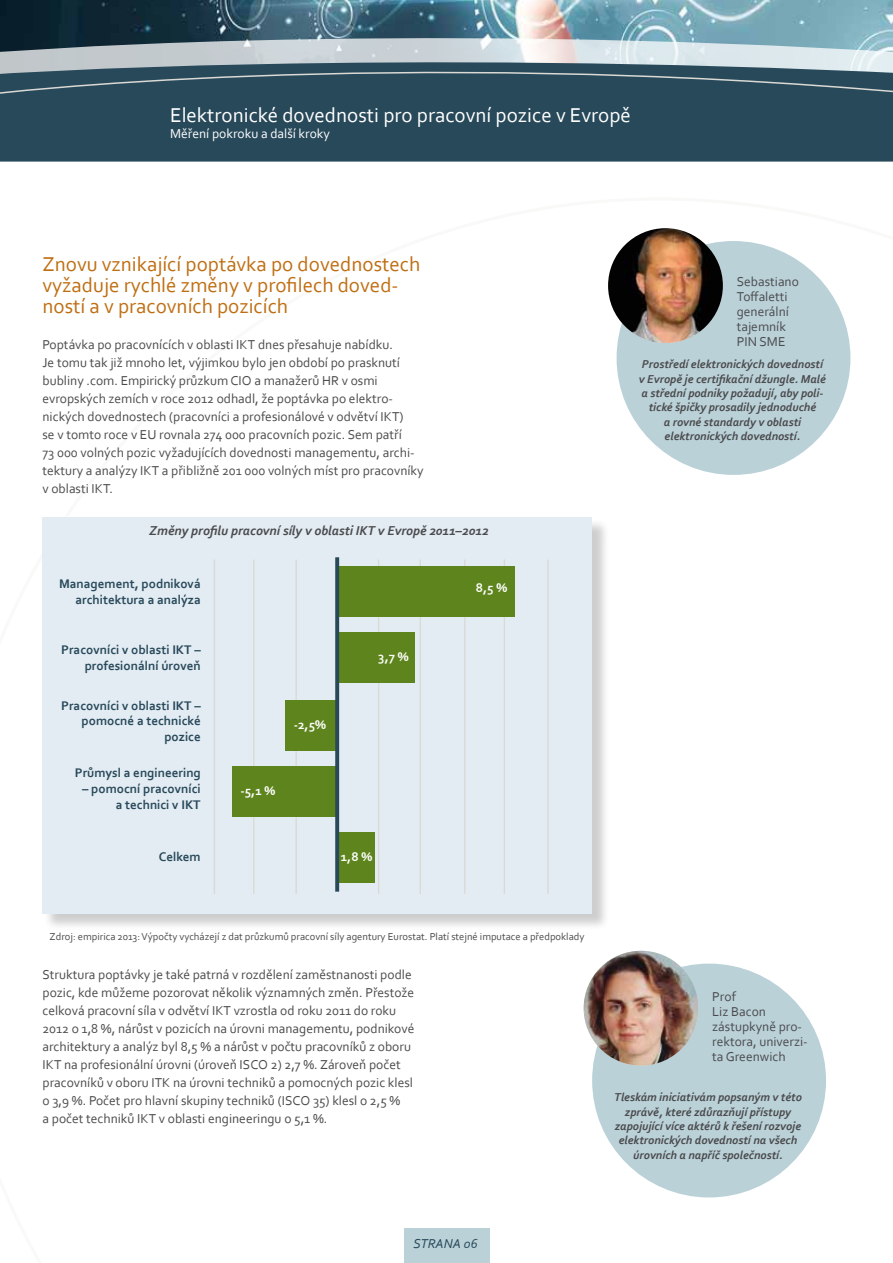
<style>
.page{position:relative;width:893px;height:1263px;background:#fff}
.page>*{position:absolute;margin:0;border:0;box-sizing:border-box;transform-origin:0 0}
.t1{font:21px/21px "Corbel";color:#bf6f13}
.t2{font:21px "Corbel";color:#fff}
.t3{font:13.5px/18px "Corbel";color:#4b4b4d}
.t4{font:italic 700 13.5px "Corbel";color:#4b4b4d}
.t5{font:13.5px "Corbel";color:#fff}
.t6{font:italic 13.5px "Corbel";color:#28495a}
.t7{font:700 13.05px/15.8px "Corbel";color:#28495a;text-align:right}
.t8{font:700 13.05px "Corbel";color:#fff}
.t9{font:italic 700 12px/14.4px "Corbel";color:#4b4b4d;text-align:center}
.t10{font:10.5px "Corbel";color:#4b4b4d}
</style>
<div class="page">
<img style="left:0;top:0;width:893px;height:37px">
<svg style="left:0;top:37px;width:893px;height:9px;background:#89a0a9"></svg>
<svg style="left:0;top:152px;width:893px;height:10px;background:#305060"></svg>
<svg style="left:0;top:46px;width:893px;height:106px;background:#496573"></svg>
<div style="left:404px;top:1229px;width:85px;height:34px;background:#bad1d8"></div>
<div style="left:43px;top:518px;width:567px;height:413px;background:#000;opacity:.2"></div>
<div style="left:43px;top:517px;width:549px;height:397px;background:#e3ecf3"></div>
<hr style="left:214px;top:559px;width:1px;height:335px;background:#dad9d4">
<hr style="left:253px;top:559px;width:1px;height:335px;background:#dad9d4">
<hr style="left:295px;top:559px;width:2px;height:335px;background:#dad9d4">
<hr style="left:378px;top:559px;width:1px;height:335px;background:#dad9d4">
<hr style="left:420px;top:559px;width:1px;height:335px;background:#dad9d4">
<hr style="left:464px;top:559px;width:1px;height:335px;background:#dad9d4">
<hr style="left:504px;top:559px;width:1px;height:335px;background:#dad9d4">
<hr style="left:547px;top:559px;width:2px;height:335px;background:#dad9d4">
<div style="left:285px;top:700px;width:51px;height:50px;background:#5e851d"></div>
<div style="left:338px;top:566px;width:177px;height:51px;background:#5e851d"></div>
<div style="left:338px;top:632px;width:76px;height:51px;background:#5e851d"></div>
<div style="left:338px;top:832px;width:37px;height:51px;background:#5e851d"></div>
<div style="left:232px;top:766px;width:104px;height:50px;background:#5e851d"></div>
<svg style="left:335px;top:557px;width:4px;height:335px"></svg>
<div style="left:617px;top:241px;width:233px;height:234px;background:#bad1d8;border-radius:50%"></div>
<img style="left:608px;top:228px;width:115px;height:115px;border-radius:57px">
<div style="left:592px;top:963px;width:234px;height:234px;background:#bad1d8;border-radius:50%"></div>
<img style="left:584px;top:951px;width:114px;height:114px;border-radius:57px">
<h1 class="t2" style="left:170px;top:102px;width:462px">Elektronické dovednosti pro pracovní pozice v Evropě</h1>
<p class="t5" style="left:170px;top:125px;width:161px">Měření pokroku a další kroky</p>
<h1 class="t1" style="left:43px;top:253px;width:379px">Znovu vznikající poptávka po dovednostech vyžaduje rychlé změny v profilech doved&shy;ností a v pracovních pozicích</h1>
<p class="t3" style="left:43px;top:335px;width:383px">Poptávka po pracovnících v oblasti IKT dnes přesahuje nabídku.<br>Je tomu tak již mnoho let, výjimkou bylo jen období po prasknutí bubliny .com. Empirický průzkum CIO a manažerů HR v osmi evropských zemích v roce 2012 odhadl, že poptávka po elektro&shy;nických dovednostech (pracovníci a profesionálové v odvětví IKT)<br>se v tomto roce v EU rovnala 274 000 pracovních pozic. Sem patří<br>73 000 volných pozic vyžadujících dovednosti managementu, archi&shy;tektury a analýzy IKT a přibližně 201 000 volných míst pro pracovníky v oblasti IKT.</p>
<p class="t4" style="left:149px;top:522px;width:341px">Změny profilu pracovní síly v oblasti IKT v Evropě 2011–2012</p>
<p class="t7" style="left:59px;top:576px;width:143px">Management, podniková architektura a analýza</p>
<p class="t7" style="left:61px;top:642px;width:141px">Pracovníci v oblasti IKT – profesionální úroveň</p>
<p class="t7" style="left:61px;top:697px;width:141px">Pracovníci v oblasti IKT – pomocné a technické pozice</p>
<p class="t7" style="left:75px;top:764px;width:128px">Průmysl a engineering</p>
<p class="t7" style="left:82px;top:780px;width:120px">– pomocní pracovníci a technici v IKT</p>
<p class="t7" style="left:159px;top:848px;width:44px">Celkem</p>
<p class="t8" style="left:378px;top:648px;width:32px">3,7 %</p>
<p class="t8" style="left:294px;top:716px;width:34px">-2,5%</p>
<p class="t8" style="left:240px;top:782px;width:36px">-5,1 %</p>
<p class="t8" style="left:341px;top:848px;width:33px">1,8 %</p>
<p class="t8" style="left:476px;top:579px;width:33px">8,5 %</p>
<p class="t10" style="left:50px;top:930px;width:536px">Zdroj: empirica 2013: Výpočty vycházejí z dat průzkumů pracovní síly agentury Eurostat. Platí stejné imputace a předpoklady</p>
<p class="t3" style="left:737px;top:273px;width:64px;line-height:15px">Sebastiano<br>Toffaletti generální tajemník<br>PIN SME</p>
<p class="t9" style="left:639px;top:357px;width:189px">Prostředí elektronických dovedností v Evropě je certifikační džungle. Malé a střední podniky požadují, aby poli&shy;tické špičky prosadily jednoduché<br>a rovné standardy v oblasti elektronických dovedností.</p>
<p class="t3" style="left:43px;top:965px;width:373px">Struktura poptávky je také patrná v rozdělení zaměstnanosti podle pozic, kde můžeme pozorovat několik významných změn. Přestože celková pracovní síla v odvětví IKT vzrostla od roku 2011 do roku 2012 o 1,8 %, nárůst v pozicích na úrovni managementu, podnikové architektury a analýz byl 8,5 % a nárůst v počtu pracovníků z oboru IKT na profesionální úrovni (úroveň ISCO 2) 2,7 %. Zároveň počet pracovníků v oboru ITK na úrovni techniků a pomocných pozic klesl o 3,9 %. Počet pro hlavní skupiny techniků (ISCO 35) klesl o 2,5 %<br>a počet techniků IKT v oblasti engineeringu o 5,1 %.</p>
<p class="t6" style="left:413px;top:1235px;width:66px">STRANA 06</p>
<p class="t3" style="left:712px;top:988px;width:97px;line-height:15px">Prof<br>Liz Bacon zástupkyně pro&shy;rektora, univerzi&shy;ta Greenwich</p>
<p class="t9" style="left:614px;top:1090px;width:189px">Tleskám iniciativám popsaným v této zprávě, které zdůrazňují přístupy zapojující více aktérů k řešení rozvoje elektronických dovedností na všech úrovních a napříč společností.</p>
</div>
